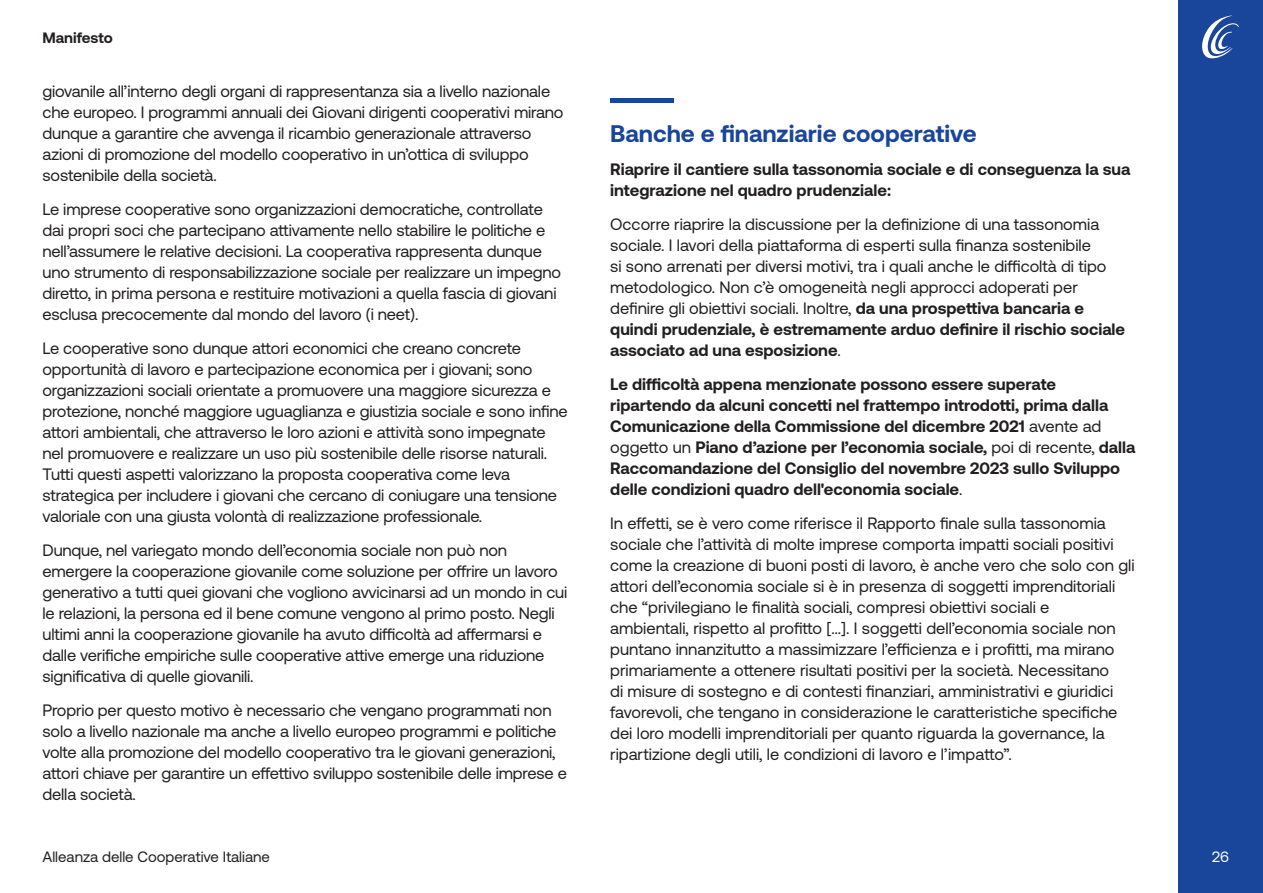
<style>
.page{position:relative;width:1263px;height:893px;background:#fff}
.page>*{position:absolute;margin:0;border:0;box-sizing:border-box;transform-origin:0 0}
.t1{font:700 24px "Aeonik Pro";color:#19469b}
.t2{font:16.5px/21px "Aeonik Pro";letter-spacing:-.01em;color:#231f20}
.t3{font:700 16.5px/21px "Aeonik Pro";color:#231f20}
.t4{font:15px "Aeonik Pro";color:#231f20}
.t5{font:700 15px "Aeonik Pro";color:#231f20}
.t6{font:15px "Aeonik Pro";color:#fff}
.s1{font-weight:700}
.s2{font-weight:400}
</style>
<div class="page">
<div style="left:1178px;top:0;width:85px;height:893px;background:#19469b"></div>
<svg style="left:1202px;top:15px;width:37px;height:44px"></svg>
<hr style="left:610px;top:99px;width:64px;height:4px;background:#19469b">
<p class="t5" style="left:43px;top:29px;width:72px">Manifesto</p>
<p class="t2" style="left:43px;top:81px;width:522px">giovanile all’interno degli organi di rappresentanza sia a livello nazionale che europeo. I programmi annuali dei Giovani dirigenti cooperativi mirano dunque a garantire che avvenga il ricambio generazionale attraverso azioni di promozione del modello cooperativo in un’ottica di sviluppo sostenibile della società.</p>
<p class="t2" style="left:43px;top:199px;width:520px">Le imprese cooperative sono organizzazioni democratiche, controllate dai propri soci che partecipano attivamente nello stabilire le politiche e nell’assumere le relative decisioni. La cooperativa rappresenta dunque uno strumento di responsabilizzazione sociale per realizzare un impegno diretto, in prima persona e restituire motivazioni a quella fascia di giovani esclusa precocemente dal mondo del lavoro (i neet).</p>
<p class="t2" style="left:43px;top:338px;width:527px">Le cooperative sono dunque attori economici che creano concrete opportunità di lavoro e partecipazione economica per i giovani; sono organizzazioni sociali orientate a promuovere una maggiore sicurezza e protezione, nonché maggiore uguaglianza e giustizia sociale e sono infine attori ambientali, che attraverso le loro azioni e attività sono impegnate nel promuovere e realizzare un uso più sostenibile delle risorse naturali.<br>Tutti questi aspetti valorizzano la proposta cooperativa come leva strategica per includere i giovani che cercano di coniugare una tensione valoriale con una giusta volontà di realizzazione professionale.</p>
<p class="t2" style="left:43px;top:540px;width:526px">Dunque, nel variegato mondo dell’economia sociale non può non emergere la cooperazione giovanile come soluzione per offrire un lavoro generativo a tutti quei giovani che vogliono avvicinarsi ad un mondo in cui le relazioni, la persona ed il bene comune vengono al primo posto. Negli ultimi anni la cooperazione giovanile ha avuto difficoltà ad affermarsi e dalle verifiche empiriche sulle cooperative attive emerge una riduzione significativa di quelle giovanili.</p>
<p class="t2" style="left:43px;top:699px;width:526px">Proprio per questo motivo è necessario che vengano programmati non solo a livello nazionale ma anche a livello europeo programmi e politiche volte alla promozione del modello cooperativo tra le giovani generazioni, attori chiave per garantire un effettivo sviluppo sostenibile delle imprese e della società.</p>
<h1 class="t1" style="left:610px;top:120px;width:368px">Banche e finanziarie cooperative</h1>
<p class="t3" style="left:610px;top:159px;width:522px">Riaprire il cantiere sulla tassonomia sociale e di conseguenza la sua integrazione nel quadro prudenziale:</p>
<p class="t2" style="left:610px;top:214px;width:516px">Occorre riaprire la discussione per la definizione di una tassonomia sociale. I lavori della piattaforma di esperti sulla finanza sostenibile<br>si sono arrenati per diversi motivi, tra i quali anche le difficoltà di tipo metodologico. Non c’è omogeneità negli approcci adoperati per definire gli obiettivi sociali. Inoltre, <span class="s1">da una prospettiva bancaria e quindi prudenziale, è estremamente arduo definire il rischio sociale associato ad una esposizione</span>.</p>
<p class="t3" style="left:610px;top:374px;width:527px">Le difficoltà appena menzionate possono essere superate ripartendo da alcuni concetti nel frattempo introdotti, prima dalla Comunicazione della Commissione del dicembre 2021 <span class="s2">avente ad oggetto un</span> Piano d’azione per l’economia sociale, <span class="s2">poi di recente,</span> dalla Raccomandazione del Consiglio del novembre 2023 sullo Sviluppo delle condizioni quadro dell'economia sociale<span class="s2">.</span></p>
<p class="t2" style="left:610px;top:513px;width:526px">In effetti, se è vero come riferisce il Rapporto finale sulla tassonomia sociale che l’attività di molte imprese comporta impatti sociali positivi come la creazione di buoni posti di lavoro, è anche vero che solo con gli attori dell’economia sociale si è in presenza di soggetti imprenditoriali che “privilegiano le finalità sociali, compresi obiettivi sociali e<br>ambientali, rispetto al profitto […]. I soggetti dell’economia sociale non puntano innanzitutto a massimizzare l’efficienza e i profitti, ma mirano primariamente a ottenere risultati positivi per la società. Necessitano<br>di misure di sostegno e di contesti finanziari, amministrativi e giuridici favorevoli, che tengano in considerazione le caratteristiche specifiche dei loro modelli imprenditoriali per quanto riguarda la governance, la ripartizione degli utili, le condizioni di lavoro e l’impatto”.</p>
<p class="t4" style="left:43px;top:848px;width:229px">Alleanza delle Cooperative Italiane</p>
<p class="t6" style="left:1212px;top:848px;width:18px">26</p>
</div>
